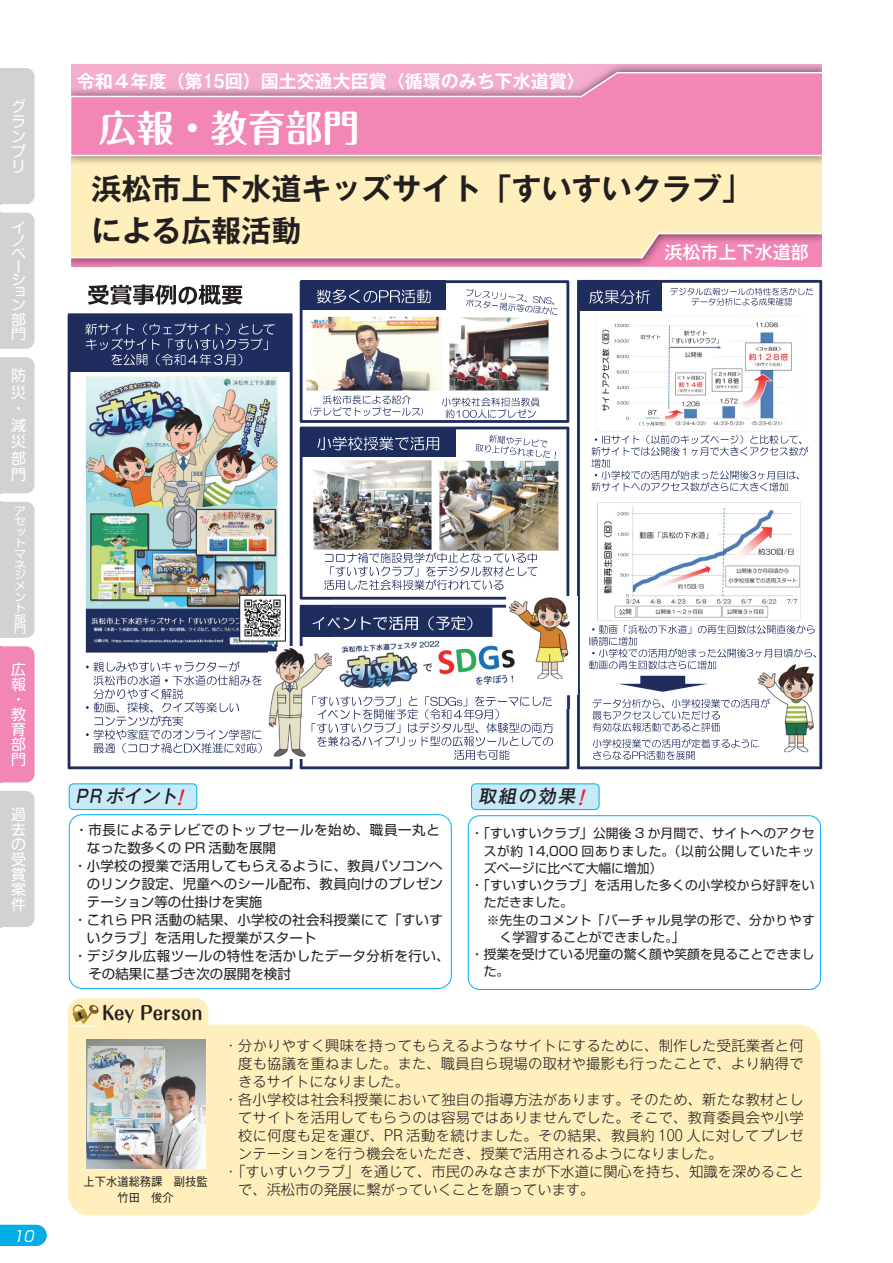
<style>
.page{position:relative;width:893px;height:1263px;background:#fff}
.page>*{position:absolute;margin:0;border:0;box-sizing:border-box;transform-origin:0 0}
.t1{font:700 37.2px "Maru Fo Pro";color:#fff}
.t2{font:700 30px/42px "Gothic MB101 Pr 6 N De";color:#231f20}
.t3{font:700 18.75px "Maru Fo Pro";color:#231f20;scale:.9 1}
.t4{font:700 18px "Gothic MB101 Pr 6 N De";color:#fff}
.t5{font:500 18px "Gothic MB101 Pr 6 N";color:#fff}
.t6{font:italic 500 18px "Gothic MB101 Pr 6 N";color:#231f20;scale:.8 1}
.t7{font:italic 500 18px "Gothic MB101 Pr 6 N";color:#231f20}
.t8{font:15px/15px "Shin M Go Pr 6 N";color:#fff;text-align:justify}
.t9{font:italic 15px "Shin Go Pr 6 N";color:#fff;scale:.9 1}
.t10{font:14.25px/18px "Ntoday Std Light KS";letter-spacing:.005em;color:#231f20;text-align:justify}
.t11{font:300 14.25px "Shin Go Pr 6 N";letter-spacing:.02em;color:#231f20}
.t12{font:14.25px/12.9px "Shin M Go Pr 6 N";color:#fff;scale:1.05 1}
.t13{font:13.5px "Shin Go Pr 6 N";letter-spacing:.015em;color:#231f20}
.t14{font:13.5px "Shin Go Pr 6 N";letter-spacing:.035em;color:#231f20}
.t15{font:13.5px "Shin Go Pr 6 N";letter-spacing:.045em;color:#231f20}
.t16{font:12.75px "Shin Go Pr 6 N";letter-spacing:.01em;color:#231f20}
.t17{font:12.75px "Shin Go Pr 6 N";letter-spacing:.05em;color:#231f20}
.t18{font:12.75px "Shin Go Pr 6 N";letter-spacing:.035em;color:#231f20}
.t19{font:500 12px/16.5px "Gothic BBB Pr 6 N";color:#231f20;text-align:center;scale:.94 1}
.t20{font:10.8px/10.8px "Shin M Go Pr 6 N";color:#fff;text-align:justify;scale:1.11 1}
.s1{font-family:"Maru Fo Pro";font-size:19.5px;color:#ee1d23}
.s2{font-family:"Shin Go Pr 6 N";font-weight:300}
.s3{font-family:"Ntoday Std Light KS";font-weight:400}
.s4{font-family:"Ntoday Std Light KL";font-weight:400}
</style>
<div class="page">
<div style="left:0;top:68px;width:35px;height:136px;background:#d1d2d4"></div>
<div style="left:0;top:357px;width:35px;height:136px;background:#d1d2d4"></div>
<div style="left:0;top:213px;width:35px;height:136px;background:#d1d2d4"></div>
<div style="left:0;top:502px;width:35px;height:136px;background:#d1d2d4"></div>
<div style="left:0;top:646px;width:35px;height:136px;background:#f287b6"></div>
<div style="left:0;top:791px;width:35px;height:136px;background:#d1d2d4"></div>
<img style="left:71px;top:258px;width:751px;height:9px">
<svg style="left:71px;top:166px;width:751px;height:92px;background:#fce8bb"></svg>
<svg style="left:71px;top:71px;width:751px;height:86px;background:#ef91ba"></svg>
<div style="left:68px;top:1025px;width:753px;height:190px;background:#feefbc;border-radius:21px"></div>
<svg style="left:68px;top:998px;width:140px;height:44px"></svg>
<div style="left:69px;top:784px;width:128px;height:25px;background:#c6eafa;border-radius:4px"></div>
<div style="left:69px;top:783px;width:128px;height:27px;border:1px solid #00aeef;border-radius:4px"></div>
<div style="left:471px;top:784px;width:128px;height:25px;background:#c6eafa;border-radius:4px"></div>
<div style="left:471px;top:783px;width:128px;height:27px;border:1px solid #00aeef;border-radius:4px"></div>
<div style="left:69px;top:814px;width:383px;height:175px;border:1px solid #00aeef;border-radius:13px"></div>
<div style="left:468px;top:815px;width:353px;height:175px;border:1px solid #00aeef;border-radius:11px"></div>
<img style="left:86px;top:1039px;width:120px;height:129px">
<svg style="left:88px;top:284px;width:154px;height:21px"></svg>
<img style="left:68px;top:313px;width:225px;height:456px">
<svg style="left:86px;top:661px;width:176px;height:92px"></svg>
<div style="left:69px;top:315px;width:222px;height:57px;background:#1f2d5e"></div>
<svg style="left:85px;top:323px;width:190px;height:42px"></svg>
<svg style="left:239px;top:595px;width:47px;height:46px"></svg>
<img style="left:300px;top:280px;width:269px;height:143px">
<svg style="left:300px;top:427px;width:269px;height:173px"></svg>
<div style="left:301px;top:428px;width:155px;height:29px;background:#1f2d5e"></div>
<svg style="left:317px;top:436px;width:122px;height:14px"></svg>
<img style="left:313px;top:461px;width:119px;height:88px">
<img style="left:439px;top:460px;width:120px;height:90px">
<svg style="left:324px;top:552px;width:213px;height:38px"></svg>
<svg style="left:577px;top:280px;width:245px;height:489px"></svg>
<div style="left:578px;top:281px;width:83px;height:29px;background:#1f2d5e"></div>
<svg style="left:589px;top:290px;width:61px;height:14px"></svg>
<svg style="left:589px;top:625px;width:227px;height:44px"></svg>
<svg style="left:593px;top:699px;width:164px;height:33px"></svg>
<svg style="left:593px;top:739px;width:166px;height:21px"></svg>
<img style="left:757px;top:664px;width:62px;height:89px">
<svg style="left:591px;top:435px;width:217px;height:56px"></svg>
<svg style="left:670px;top:288px;width:143px;height:18px"></svg>
<svg style="left:618px;top:676px;width:90px;height:16px"></svg>
<svg style="left:475px;top:435px;width:81px;height:24px"></svg>
<img style="left:268px;top:647px;width:32px;height:109px">
<div style="left:506px;top:596px;width:71px;height:99px;background:#fff"></div>
<img style="left:333px;top:597px;width:238px;height:112px">
<img style="left:596px;top:315px;width:204px;height:117px">
<img style="left:597px;top:503px;width:203px;height:117px">
<svg style="left:300px;top:605px;width:269px;height:164px"></svg>
<svg style="left:0;top:1225px;width:47px;height:21px"></svg>
<p class="t8" style="left:11px;top:98px;width:16px">グランプリ</p>
<p class="t12" style="left:11px;top:221px;width:15px">イノベーション</p>
<p class="t12" style="left:11px;top:311px;width:15px;line-height:14.2px">部門</p>
<p class="t8" style="left:11px;top:367px;width:16px;line-height:16.5px;text-align:left">防災・減災部門</p>
<p class="t20" style="left:14px;top:504px;width:12px">アセットマネジメント部門</p>
<p class="t8" style="left:11px;top:661px;width:16px;text-align:left">広報・教育部門</p>
<p class="t8" style="left:11px;top:806px;width:16px">過去の受賞案件</p>
<p class="t9" style="left:13px;top:1224px;width:29px">10</p>
<p class="t4" style="left:77px;top:66px;width:509px">令和４年度（第15回）国土交通大臣賞〈循環のみち下水道賞〉</p>
<h1 class="t1" style="left:99px;top:98px;width:262px">広報・教育部門</h1>
<h2 class="t2" style="left:92px;top:166px;width:662px">浜松市上下水道キッズサイト「すいすいクラブ」による広報活動</h2>
<p class="t5" style="left:664px;top:238px;width:146px">浜松市上下水道部</p>
<p class="t6" style="left:76px;top:781px;width:143px">PR ポイント<span class="s1">!</span></p>
<p class="t7" style="left:478px;top:781px;width:113px">取組の効果<span class="s1">!</span></p>
<p class="t15" style="left:75px;top:818px;width:366px">・ 市長によるテレビでのトップセールを始め、職員一丸と</p>
<p class="t13" style="left:87px;top:836px;width:191px">なった数多くの PR 活動を展開</p>
<p class="t13" style="left:73px;top:854px;width:371px">・ 小学校の授業で活用してもらえるように、教員パソコンへ</p>
<p class="t13" style="left:87px;top:872px;width:357px">のリンク設定、児童へのシール配布、教員向けのプレゼン</p>
<p class="t13" style="left:87px;top:890px;width:177px">テーション等の仕掛けを実施</p>
<p class="t13" style="left:73px;top:908px;width:371px">・ これら PR 活動の結果、小学校の社会科授業にて「すいす</p>
<p class="t13" style="left:87px;top:926px;width:231px">いクラブ」を活用した授業がスタート</p>
<p class="t14" style="left:73px;top:944px;width:378px">・ デジタル広報ツールの特性を活かしたデータ分析を行い、</p>
<p class="t13" style="left:88px;top:962px;width:204px">その結果に基づき次の展開を検討</p>
<p class="t16" style="left:471px;top:823px;width:345px">・ 「すいすいクラブ」公開後 3 か月間で、サイトへのアクセ</p>
<p class="t17" style="left:484px;top:840px;width:332px">スが約 14,000 回ありました。（以前公開していたキッ</p>
<p class="t16" style="left:484px;top:858px;width:180px">ズページに比べて大幅に増加）</p>
<p class="t16" style="left:471px;top:875px;width:345px">・ 「すいすいクラブ」を活用した多くの小学校から好評をい</p>
<p class="t16" style="left:484px;top:892px;width:91px">ただきました。</p>
<p class="t18" style="left:474px;top:909px;width:342px">　※ 先生のコメント「バーチャル見学の形で、分かりやす</p>
<p class="t16" style="left:500px;top:927px;width:186px">く学習することができました。」</p>
<p class="t16" style="left:471px;top:944px;width:345px">・ 授業を受けている児童の驚く顔や笑顔を見ることできまし</p>
<p class="t16" style="left:484px;top:961px;width:27px">た。</p>
<h3 class="t3" style="left:102px;top:998px;width:113px">Key Person</h3>
<p class="t19" style="left:84px;top:1172px;width:133px">上下水道総務課　副技監竹田　俊介</p>
<p class="t10" style="left:238px;top:1035px;width:567px;text-indent:-14px"><span class="s2">・分</span>かりやすく<span class="s2">興味</span>を<span class="s2">持</span>ってもらえるようなサイトにするために<span class="s2">、制作</span>した<span class="s2">受託業者</span>と<span class="s2">何度</span>も<span class="s2">協議</span>を<span class="s2">重</span>ねました<span class="s2">。</span>また<span class="s2">、職員自</span>ら<span class="s2">現場</span>の<span class="s2">取材</span>や<span class="s2">撮影</span>も<span class="s2">行</span>ったことで<span class="s2">、</span>より<span class="s2">納得</span>できるサイトになりました<span class="s2">。</span></p>
<p class="t11" style="left:224px;top:1088px;width:581px">・各小学校<span class="s3">は</span>社会科授業<span class="s3">において</span>独自<span class="s3">の</span>指導方法<span class="s3">があります</span>。<span class="s3">そのため</span>、新<span class="s3">たな</span>教材<span class="s3">とし</span></p>
<p class="t10" style="left:238px;top:1107px;width:567px">てサイトを<span class="s2">活用</span>してもらうのは<span class="s2">容易</span>ではありませんでした<span class="s2">。</span>そこで<span class="s2">、教育委員会</span>や<span class="s2">小学</span></p>
<p class="t11" style="left:238px;top:1124px;width:567px">校<span class="s3">に</span>何度<span class="s3">も</span>足<span class="s3">を</span>運<span class="s3">び</span>、<span class="s4">PR</span> 活動<span class="s3">を</span>続<span class="s3">けました</span>。<span class="s3">その</span>結果、教員約 <span class="s4">100</span> 人<span class="s3">に</span>対<span class="s3">してプレゼ</span></p>
<p class="t10" style="left:238px;top:1143px;width:486px">ンテーションを<span class="s2">行</span>う<span class="s2">機会</span>をいただき<span class="s2">、授業</span>で<span class="s2">活用</span>されるようになりました<span class="s2">。</span></p>
<p class="t10" style="left:224px;top:1161px;width:581px"><span class="s2">・「</span>すいすいクラブ<span class="s2">」</span>を<span class="s2">通</span>じて<span class="s2">、市民</span>のみなさまが<span class="s2">下水道</span>に<span class="s2">関心</span>を<span class="s2">持</span>ち<span class="s2">、知識</span>を<span class="s2">深</span>めること</p>
<p class="t10" style="left:238px;top:1179px;width:358px">で<span class="s2">、浜松市</span>の<span class="s2">発展</span>に<span class="s2">繋</span>がっていくことを<span class="s2">願</span>っています<span class="s2">。</span></p>
</div>
